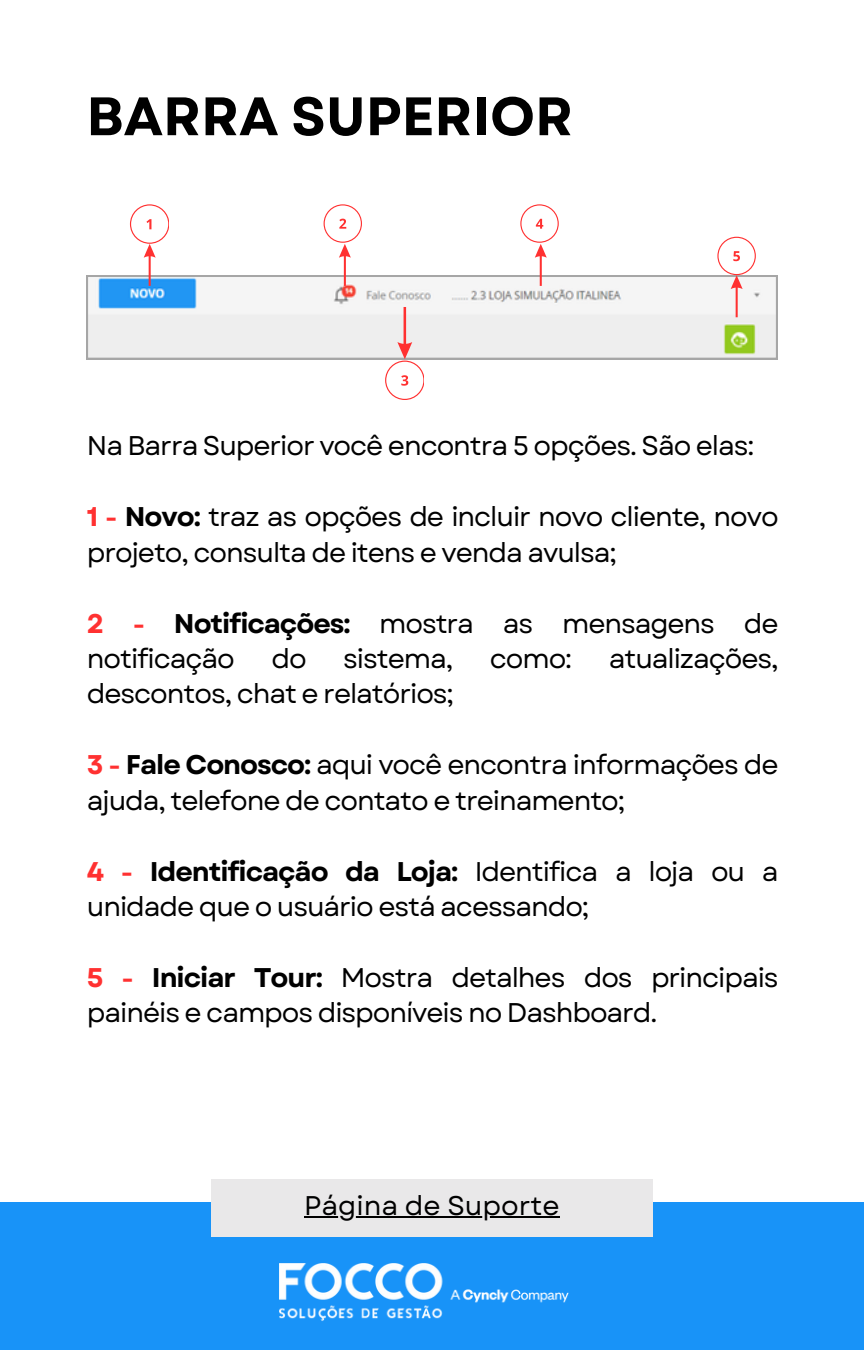
<style>
.page{position:relative;width:864px;height:1350px;background:#fff}
.page>*{position:absolute;margin:0;border:0;box-sizing:border-box;transform-origin:0 0}
.t1{font:700 54px "Garet";color:#000}
.t2{font:27px/35.6px "Garet";letter-spacing:-.04em;color:#000}
.t3{font:27px "Garet";color:#000}
.s1{font-weight:700;color:#ff3131}
.s2{font-weight:700}
</style>
<div class="page">
<div style="left:0;top:1203px;width:864px;height:147px;background:#1893f8"></div>
<div style="left:211px;top:1180px;width:442px;height:57px;background:#e9e8e9"></div>
<hr style="left:304px;top:1217px;width:256px;height:1px;background:#000">
<img style="left:280px;top:1264px;width:289px;height:57px">
<svg style="left:86px;top:275px;width:692px;height:84px"></svg>
<svg style="left:130px;top:204px;width:39px;height:82px"></svg>
<svg style="left:324px;top:204px;width:38px;height:82px"></svg>
<svg style="left:520px;top:204px;width:39px;height:82px"></svg>
<svg style="left:385px;top:307px;width:39px;height:92px"></svg>
<svg style="left:717px;top:237px;width:39px;height:80px"></svg>
<h1 class="t1" style="left:86px;top:77px;width:488px">BARRA SUPERIOR</h1>
<p class="t2" style="left:87px;top:428px;width:669px">Na Barra Superior você encontra 5 opções. São elas:</p>
<p class="t2" style="left:87px;top:499px;width:693px"><span class="s1">1 -</span> <span class="s2">Novo:</span> traz as opções de incluir novo cliente, novo projeto, consulta de itens e venda avulsa;</p>
<p class="t2" style="left:87px;top:605px;width:693px"><span class="s1">2 -</span> <span class="s2">Notificações:</span> mostra as mensagens de notificação</p>
<p class="t2" style="left:271px;top:641px;width:37px">do</p>
<p class="t2" style="left:343px;top:641px;width:111px">sistema,</p>
<p class="t2" style="left:490px;top:641px;width:84px">como:</p>
<p class="t2" style="left:609px;top:641px;width:171px">atualizações,</p>
<p class="t2" style="left:87px;top:676px;width:369px">descontos, chat e relatórios;</p>
<p class="t2" style="left:87px;top:747px;width:693px"><span class="s1">3 -</span> <span class="s2">Fale Conosco:</span> aqui você encontra informações de ajuda, telefone de contato e treinamento;</p>
<p class="t2" style="left:87px;top:854px;width:693px"><span class="s1">4 -</span> <span class="s2">Identificação da Loja:</span> Identifica a loja ou a unidade que o usuário está acessando;</p>
<p class="t2" style="left:87px;top:960px;width:693px"><span class="s1">5 -</span> <span class="s2">Iniciar Tour:</span> Mostra detalhes dos principais painéis e campos disponíveis no Dashboard.</p>
<p class="t3" style="left:304px;top:1186px;width:257px">Página de Suporte</p>
</div>
